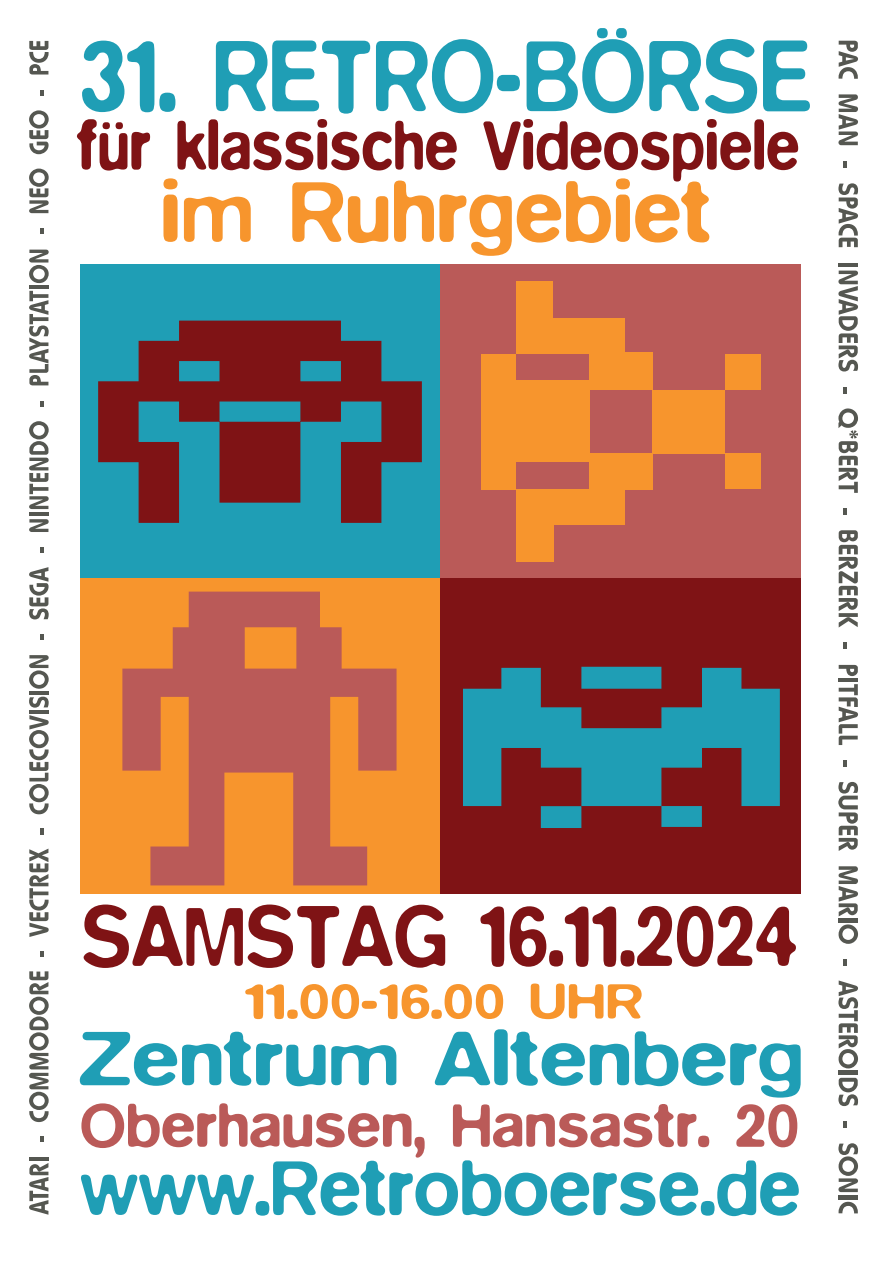
<style>
.page{position:relative;width:893px;height:1263px;background:#fff}
.page>*{position:absolute;margin:0;border:0;box-sizing:border-box;transform-origin:0 0}
.t1{font:500 104.55px "Blur";color:#1f9eb5;scale:.86 1}
.t2{font:500 88.8px "Blur";color:#7f1315;scale:.89 1}
.t3{font:500 88.8px "Blur";color:#f7952d}
.t4{font:500 79.95px "Blur";color:#1f9eb5}
.t5{font:500 78.75px "Blur";color:#1f9eb5;scale:1.1 1}
.t6{font:500 70.8px "Blur";color:#7f1315;scale:.87 1}
.t7{font:500 63px "Blur";color:#ba5a58}
.t8{font:500 51px "Blur";color:#f7952d;scale:1.16 1}
</style>
<div class="page">
<svg style="left:839px;top:41px;width:19px;height:38px"></svg>
<svg style="left:838px;top:94px;width:20px;height:51px"></svg>
<svg style="left:843px;top:161px;width:4px;height:7px"></svg>
<svg style="left:838px;top:183px;width:20px;height:64px"></svg>
<hr style="left:839px;top:263px;width:19px;height:4px;background:#555751">
<svg style="left:838px;top:271px;width:20px;height:100px"></svg>
<svg style="left:843px;top:387px;width:4px;height:6px"></svg>
<svg style="left:838px;top:408px;width:20px;height:85px"></svg>
<svg style="left:843px;top:508px;width:4px;height:6px"></svg>
<svg style="left:839px;top:530px;width:19px;height:97px"></svg>
<svg style="left:843px;top:642px;width:4px;height:7px"></svg>
<svg style="left:839px;top:665px;width:19px;height:11px"></svg>
<hr style="left:839px;top:678px;width:19px;height:4px;background:#555751">
<svg style="left:839px;top:684px;width:19px;height:61px"></svg>
<svg style="left:843px;top:760px;width:4px;height:6px"></svg>
<svg style="left:838px;top:782px;width:20px;height:69px"></svg>
<svg style="left:839px;top:866px;width:19px;height:50px"></svg>
<hr style="left:839px;top:918px;width:19px;height:4px;background:#555751">
<svg style="left:839px;top:924px;width:19px;height:20px"></svg>
<svg style="left:843px;top:959px;width:4px;height:7px"></svg>
<svg style="left:838px;top:980px;width:20px;height:88px"></svg>
<hr style="left:839px;top:1071px;width:19px;height:4px;background:#555751">
<svg style="left:838px;top:1078px;width:20px;height:28px"></svg>
<svg style="left:843px;top:1121px;width:4px;height:7px"></svg>
<svg style="left:838px;top:1143px;width:20px;height:49px"></svg>
<hr style="left:839px;top:1195px;width:19px;height:4px;background:#555751">
<svg style="left:839px;top:1202px;width:19px;height:11px"></svg>
<svg style="left:29px;top:1163px;width:19px;height:52px"></svg>
<hr style="left:29px;top:1157px;width:20px;height:4px;background:#555751">
<svg style="left:41px;top:1136px;width:3px;height:6px"></svg>
<svg style="left:29px;top:971px;width:20px;height:151px"></svg>
<svg style="left:41px;top:951px;width:3px;height:6px"></svg>
<svg style="left:29px;top:848px;width:20px;height:89px"></svg>
<svg style="left:41px;top:828px;width:3px;height:7px"></svg>
<svg style="left:29px;top:715px;width:20px;height:99px"></svg>
<hr style="left:29px;top:710px;width:20px;height:4px;background:#555751">
<svg style="left:29px;top:697px;width:20px;height:11px"></svg>
<hr style="left:29px;top:691px;width:20px;height:3px;background:#555751">
<svg style="left:29px;top:655px;width:20px;height:34px"></svg>
<svg style="left:41px;top:634px;width:3px;height:6px"></svg>
<svg style="left:29px;top:567px;width:20px;height:52px"></svg>
<svg style="left:41px;top:547px;width:3px;height:6px"></svg>
<svg style="left:29px;top:519px;width:20px;height:13px"></svg>
<hr style="left:29px;top:512px;width:20px;height:4px;background:#555751">
<svg style="left:29px;top:421px;width:20px;height:88px"></svg>
<svg style="left:41px;top:401px;width:3px;height:5px"></svg>
<svg style="left:29px;top:291px;width:20px;height:94px"></svg>
<hr style="left:29px;top:285px;width:20px;height:4px;background:#555751">
<svg style="left:29px;top:250px;width:20px;height:33px"></svg>
<svg style="left:41px;top:228px;width:3px;height:6px"></svg>
<svg style="left:29px;top:169px;width:20px;height:44px"></svg>
<svg style="left:29px;top:110px;width:20px;height:44px"></svg>
<svg style="left:41px;top:90px;width:3px;height:6px"></svg>
<svg style="left:29px;top:41px;width:20px;height:34px"></svg>
<div style="left:80px;top:264px;width:360px;height:315px;background:#1f9eb5"></div>
<div style="left:80px;top:578px;width:360px;height:316px;background:#f7952d"></div>
<div style="left:440px;top:264px;width:361px;height:315px;background:#ba5a58"></div>
<div style="left:440px;top:578px;width:361px;height:316px;background:#7f1315"></div>
<div style="left:481px;top:354px;width:35px;height:135px;background:#f7952d"></div>
<div style="left:510px;top:380px;width:80px;height:81px;background:#f7952d"></div>
<div style="left:516px;top:489px;width:108px;height:36px;background:#f7952d"></div>
<div style="left:516px;top:489px;width:38px;height:73px;background:#f7952d"></div>
<div style="left:589px;top:453px;width:64px;height:36px;background:#f7952d"></div>
<div style="left:589px;top:352px;width:64px;height:38px;background:#f7952d"></div>
<div style="left:516px;top:281px;width:37px;height:73px;background:#f7952d"></div>
<div style="left:525px;top:318px;width:99px;height:36px;background:#f7952d"></div>
<div style="left:653px;top:390px;width:72px;height:64px;background:#f7952d"></div>
<div style="left:725px;top:354px;width:35px;height:36px;background:#f7952d"></div>
<div style="left:725px;top:453px;width:35px;height:36px;background:#f7952d"></div>
<svg style="left:122px;top:592px;width:275px;height:293px;fill:#ba5a58"></svg>
<svg style="left:463px;top:667px;width:317px;height:161px;fill:#1f9eb5"></svg>
<svg style="left:98px;top:321px;width:324px;height:202px;fill:#7f1315"></svg>
<p class="t1" style="left:81px;top:15px;width:851px">31. RETRO-BÖRSE</p>
<p class="t6" style="left:76px;top:104px;width:833px">für klassische Videospiele</p>
<p class="t3" style="left:160px;top:160px;width:552px">im Ruhrgebiet</p>
<p class="t2" style="left:82px;top:884px;width:806px">SAMSTAG 16.11.2024</p>
<p class="t8" style="left:245px;top:971px;width:345px">11.00-16.00 UHR</p>
<p class="t5" style="left:78px;top:1013px;width:661px">Zentrum Altenberg</p>
<p class="t7" style="left:80px;top:1089px;width:721px">Oberhausen, Hansastr. 20</p>
<p class="t4" style="left:80px;top:1141px;width:722px">www.Retroboerse.de</p>
</div>
